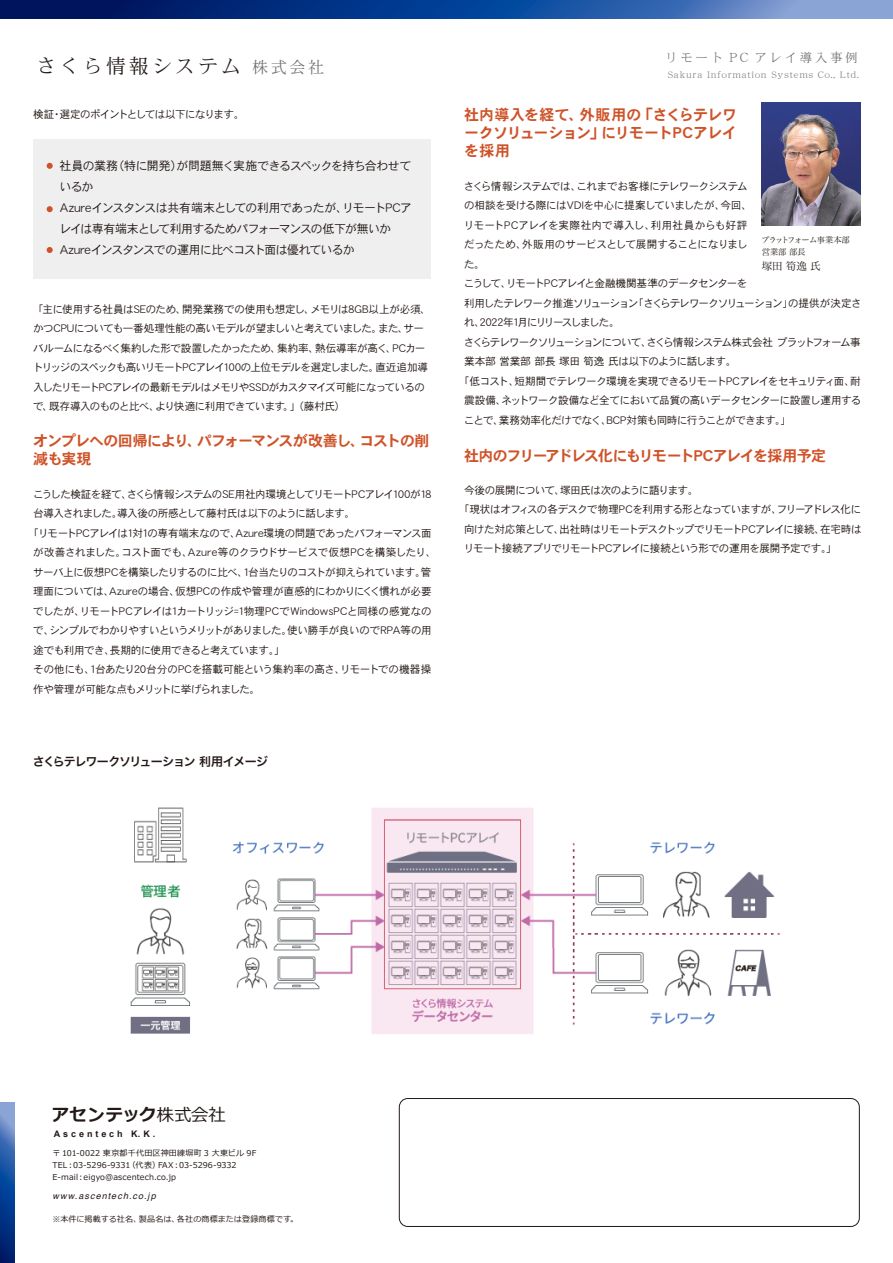
<style>
.page{position:relative;width:893px;height:1263px;background:#fff}
.page>*{position:absolute;margin:0;border:0;box-sizing:border-box;transform-origin:0 0}
.t1{font:20.1px "DFHS Mincho W3 MP RKSJ H";letter-spacing:.15em;color:#231916}
.t2{font:700 17.1px "Meiryo";letter-spacing:.025em;color:#231916}
.t3{font:15px/18px "DFHS Gothic W7 MP RKSJ H";letter-spacing:-.05em;color:#cf5329}
.t4{font:15px "DFHS Gothic W7 MP RKSJ H";letter-spacing:-.095em;color:#cf5329}
.t5{font:12.6px "DFHS Mincho W3 MP RKSJ H";letter-spacing:.2em;color:#727272}
.t6{font:12px/21px "DFHS Gothic W3 MP RKSJ H";letter-spacing:-.065em;color:#231916}
.t7{font:12px "Hiragino Sans W6";letter-spacing:-.095em;color:#231916}
.t8{font:10.65px/19.5px "DFHS Gothic W3 MP RKSJ H";letter-spacing:-.055em;color:#231916}
.t9{font:10.65px "DFHS Gothic W3 MP RKSJ H";letter-spacing:-.03em;color:#231916}
.t10{font:10.65px "DFHS Gothic W3 MP RKSJ H";letter-spacing:-.01em;color:#231916}
.t11{font:10.65px "DFHS Gothic W3 MP RKSJ H";letter-spacing:-.015em;color:#231916}
.t12{font:10.65px "DFHS Gothic W3 MP RKSJ H";letter-spacing:-.1em;color:#231916}
.t13{font:10.65px "DFHS Gothic W3 MP RKSJ H";letter-spacing:-.105em;color:#231916}
.t14{font:10.65px "DFHS Gothic W3 MP RKSJ H";letter-spacing:-.035em;color:#231916}
.t15{font:10.65px "DFHS Gothic W3 MP RKSJ H";letter-spacing:.015em;color:#231916}
.t16{font:10.65px "DFHS Gothic W3 MP RKSJ H";letter-spacing:-.125em;color:#231916}
.t17{font:10.5px "Hira Min Pro W3";color:#231916}
.t18{font:italic 9px "Helvetica";letter-spacing:.12em;color:#231916}
.t19{font:700 9px "Arial";letter-spacing:.325em;color:#231916}
.t20{font:8.85px "DFHS Mincho W3 MP RKSJ H";letter-spacing:.1em;color:#727272}
.t21{font:8.25px/12px "Hira Min Pro W3";letter-spacing:-.075em;color:#231916}
.t22{font:8.1px/12px "Meiryo";letter-spacing:.01em;color:#231916}
.s1{font-size:16.2px;color:#727272}
.s2{font-weight:400}
</style>
<div class="page">
<img style="left:762px;top:103px;width:98px;height:123px">
<img style="left:130px;top:807px;width:651px;height:227px">
<div style="left:399px;top:1098px;width:461px;height:129px;border:1px solid #231916;border-radius:9px"></div>
<svg style="left:0;top:0;width:893px;height:18px;background:#224c96"></svg>
<svg style="left:0;top:1102px;width:15px;height:161px;background:#26549f"></svg>
<div style="left:33px;top:139px;width:398px;height:139px;background:#efeff0"></div>
<svg style="left:47px;top:163px;width:6px;height:6px"></svg>
<svg style="left:47px;top:206px;width:6px;height:6px"></svg>
<svg style="left:47px;top:247px;width:6px;height:6px"></svg>
<h1 class="t1" style="left:37px;top:56px;width:289px">さくら情報システム <span class="s1">株式会社</span></h1>
<p class="t8" style="left:33px;top:104px;width:213px">検証・選定のポイントとしては以下になります。</p>
<p class="t6" style="left:59px;top:155px;width:354px">社員の業務（特に開発）が問題無く実施できるスペックを持ち合わせているか<br>Azureインスタンスは共有端末としての利用であったが、リモートPCアレイは専有端末として利用するためパフォーマンスの低下が無いか<br>Azureインスタンスでの運用に比べコスト面は優れているか</p>
<p class="t8" style="left:33px;top:299px;width:400px">「主に使用する社員はSEのため、開発業務での使用も想定し、メモリは8GB以上が必須、かつCPUについても一番処理性能の高いモデルが望ましいと考えていました。また、サーバルームになるべく集約した形で設置したかったため、集約率、熱伝導率が高く、PCカートリッジのスペックも高いリモートPCアレイ100の上位モデルを選定しました。直近追加導入したリモートPCアレイの最新モデルはメモリやSSDがカスタマイズ可能になっているので、既存導入のものと比べ、より快適に利用できています。」（藤村氏）</p>
<h3 class="t3" style="left:33px;top:432px;width:398px">オンプレへの回帰により、パフォーマンスが改善し、コストの削減も実現</h3>
<p class="t8" style="left:33px;top:484px;width:400px">こうした検証を経て、さくら情報システムのSE用社内環境としてリモートPCアレイ100が18</p>
<p class="t8" style="left:33px;top:504px;width:324px">台導入されました。導入後の所感として藤村氏は以下のように話します。</p>
<p class="t8" style="left:28px;top:523px;width:405px">「リモートPCアレイは1対1の専有端末なので、Azure環境の問題であったパフォーマンス面</p>
<p class="t9" style="left:33px;top:547px;width:405px">が改善されました。コスト面でも、Azure等のクラウドサービスで仮想PCを構築したり、</p>
<p class="t8" style="left:33px;top:562px;width:400px">サーバ上に仮想PCを構築したりするのに比べ、1台当たりのコストが抑えられています。管</p>
<p class="t11" style="left:33px;top:586px;width:400px">理面については、Azureの場合、仮想PCの作成や管理が直感的にわかりにくく慣れが必要</p>
<p class="t10" style="left:33px;top:606px;width:400px">でしたが、リモートPCアレイは1カートリッジ=1物理PCでWindowsPCと同様の感覚なの</p>
<p class="t8" style="left:33px;top:621px;width:400px">で、シンプルでわかりやすいというメリットがありました。使い勝手が良いのでRPA等の用</p>
<p class="t8" style="left:33px;top:640px;width:253px">途でも利用でき、長期的に使用できると考えています。」</p>
<p class="t9" style="left:33px;top:664px;width:400px">その他にも、1台あたり20台分のPCを搭載可能という集約率の高さ、リモートでの機器操</p>
<p class="t8" style="left:33px;top:679px;width:229px">作や管理が可能な点もメリットに挙げられました。</p>
<p class="t7" style="left:33px;top:751px;width:237px">さくらテレワークソリューション 利用イメージ</p>
<p class="t5" style="left:665px;top:51px;width:194px">リモート PC アレイ導入事例</p>
<p class="t20" style="left:668px;top:71px;width:192px">Sakura Information Systems Co., Ltd.</p>
<h3 class="t3" style="left:464px;top:106px;width:275px;text-align:justify">社内導入を経て、外販用の「さくらテレワークソリューション」にリモートPCアレイを採用</h3>
<p class="t8" style="left:464px;top:176px;width:285px">さくら情報システムでは、これまでお客様にテレワークシステム</p>
<p class="t14" style="left:464px;top:200px;width:290px">の相談を受ける際にはVDIを中心に提案していましたが、今回、</p>
<p class="t15" style="left:464px;top:220px;width:285px">リモートPCアレイを実際社内で導入し、利用社員からも好評</p>
<p class="t8" style="left:464px;top:235px;width:285px">だったため、外販用のサービスとして展開することになりまし</p>
<p class="t8" style="left:464px;top:254px;width:23px">た。</p>
<p class="t8" style="left:464px;top:274px;width:285px">こうして、リモートPCアレイと金融機関基準のデータセンターを</p>
<p class="t12" style="left:464px;top:298px;width:399px">利用したテレワーク推進ソリューション「さくらテレワークソリューション」の提供が決定さ</p>
<p class="t16" style="left:464px;top:317px;width:158px">れ、2022年1月にリリースしました。</p>
<p class="t13" style="left:464px;top:337px;width:398px">さくらテレワークソリューションについて、さくら情報システム株式会社 プラットフォーム事</p>
<p class="t8" style="left:464px;top:352px;width:274px">業本部 営業部 部長 塚田 筍逸 氏は以下のように話します。</p>
<p class="t8" style="left:459px;top:371px;width:404px">「低コスト、短期間でテレワーク環境を実現できるリモートPCアレイをセキュリティ面、耐</p>
<p class="t8" style="left:464px;top:391px;width:399px">震設備、ネットワーク設備など全てにおいて品質の高いデータセンターに設置し運用する</p>
<p class="t8" style="left:464px;top:410px;width:329px">ことで、業務効率化だけでなく、BCP対策も同時に行うことができます。」</p>
<h3 class="t4" style="left:464px;top:448px;width:364px">社内のフリーアドレス化にもリモートPCアレイを採用予定</h3>
<p class="t8" style="left:464px;top:480px;width:236px">今後の展開について、塚田氏は次のように語ります。</p>
<p class="t8" style="left:459px;top:499px;width:404px">「現状はオフィスの各デスクで物理PCを利用する形となっていますが、フリーアドレス化に</p>
<p class="t8" style="left:464px;top:519px;width:399px">向けた対応策として、出社時はリモートデスクトップでリモートPCアレイに接続、在宅時は</p>
<p class="t8" style="left:464px;top:538px;width:375px">リモート接続アプリでリモートPCアレイに接続という形での運用を展開予定です。」</p>
<p class="t21" style="left:761px;top:233px;width:90px">プラットフォーム事業本部営業部 部長</p>
<p class="t17" style="left:762px;top:257px;width:61px">塚田 筍逸 氏</p>
<h2 class="t2" style="left:52px;top:1105px;width:175px">アセンテック<span class="s2">株式会社</span></h2>
<p class="t19" style="left:54px;top:1127px;width:103px">Ascentech K.K.</p>
<p class="t22" style="left:53px;top:1147px;width:205px">〒 101-0022 東京都千代田区神田練塀町 3 大東ビル 9F<br>TEL：03-5296-9331（代表）FAX：03-5296-9332<br>E-mail：eigyo@ascentech.co.jp</p>
<p class="t18" style="left:53px;top:1188px;width:105px">www.ascentech.co.jp</p>
<p class="t22" style="left:53px;top:1213px;width:247px">※本件に掲載する社名、製品名は、各社の商標または登録商標です。</p>
</div>
